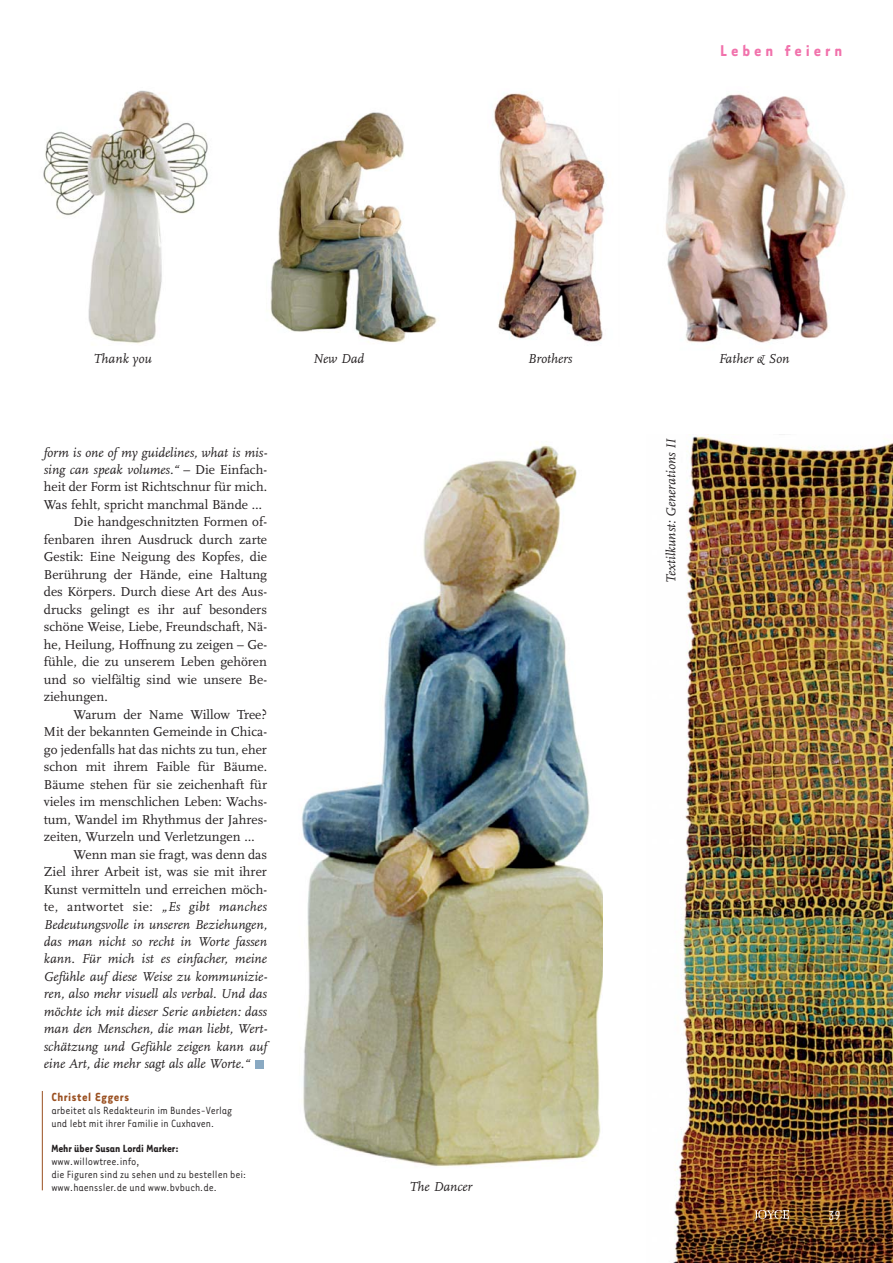
<style>
.page{position:relative;width:893px;height:1263px;background:#fff}
.page>*{position:absolute;margin:0;border:0;box-sizing:border-box;transform-origin:0 0}
.t1{font:700 18px "Tarzana Narrow";letter-spacing:.22em;color:#f172ac}
.t2{font:15px "Tarzana Narrow";color:#fff}
.t3{font:13.5px "Scala";color:#231f20}
.t4{font:italic 13.5px "Scala";color:#231f20}
.t5{font:13.5px "Scala";letter-spacing:.025em;color:#231f20}
.t6{font:700 13.5px "Tarzana Narrow";letter-spacing:.045em;color:#9a5021}
.t7{font:12px/12.8px "Tarzana Narrow";color:#231f20}
.t8{font:700 12px "Tarzana Narrow";color:#231f20}
.s1{font-style:normal}
.s2{font-style:italic}
</style>
<div class="page">
<img style="left:673px;top:436px;width:219px;height:827px">
<img style="left:754px;top:1210px;width:34px;height:11px">
<div style="left:255px;top:1060px;width:8px;height:8px;background:#89a9c2"></div>
<img style="left:43px;top:90px;width:165px;height:254px">
<img style="left:301px;top:442px;width:301px;height:725px">
<img style="left:665px;top:94px;width:181px;height:249px">
<hr style="left:42px;top:1091px;width:1px;height:99px;background:#9a5021">
<img style="left:270px;top:112px;width:167px;height:231px">
<img style="left:494px;top:93px;width:111px;height:249px">
<h1 class="t1" style="left:720px;top:45px;width:123px">Leben feiern</h1>
<p class="t4" style="left:93px;top:353px;width:60px">Thank you</p>
<p class="t4" style="left:313px;top:353px;width:52px">New Dad</p>
<p class="t4" style="left:527px;top:353px;width:46px">Brothers</p>
<p class="t4" style="left:718px;top:353px;width:72px">Father &amp; Son</p>
<p class="t4" style="left:44px;top:446px;width:225px">form is one of my guidelines, what is mis-</p>
<p class="t4" style="left:44px;top:464px;width:225px">sing can speak volumes.“ <span class="s1">– Die Einfach-</span></p>
<p class="t3" style="left:44px;top:482px;width:225px">heit der Form ist Richtschnur für mich.</p>
<p class="t3" style="left:44px;top:499px;width:219px">Was fehlt, spricht manchmal Bände …</p>
<p class="t3" style="left:74px;top:517px;width:195px">Die handgeschnitzten Formen of-</p>
<p class="t3" style="left:44px;top:534px;width:225px">fenbaren ihren Ausdruck durch zarte</p>
<p class="t3" style="left:44px;top:552px;width:225px">Gestik: Eine Neigung des Kopfes, die</p>
<p class="t3" style="left:44px;top:569px;width:225px">Berührung der Hände, eine Haltung</p>
<p class="t3" style="left:44px;top:587px;width:225px">des Körpers. Durch diese Art des Aus-</p>
<p class="t3" style="left:44px;top:604px;width:225px">drucks gelingt es ihr auf besonders</p>
<p class="t3" style="left:44px;top:622px;width:225px">schöne Weise, Liebe, Freundschaft, Nä-</p>
<p class="t3" style="left:44px;top:639px;width:225px">he, Heilung, Hoffnung zu zeigen – Ge-</p>
<p class="t3" style="left:44px;top:657px;width:225px">fühle, die zu unserem Leben gehören</p>
<p class="t3" style="left:44px;top:674px;width:225px">und so vielfältig sind wie unsere Be-</p>
<p class="t3" style="left:44px;top:692px;width:65px">ziehungen.</p>
<p class="t3" style="left:74px;top:709px;width:195px">Warum der Name Willow Tree?</p>
<p class="t3" style="left:44px;top:727px;width:225px">Mit der bekannten Gemeinde in Chica-</p>
<p class="t3" style="left:44px;top:744px;width:225px">go jedenfalls hat das nichts zu tun, eher</p>
<p class="t3" style="left:44px;top:762px;width:225px">schon mit ihrem Faible für Bäume.</p>
<p class="t3" style="left:44px;top:779px;width:225px">Bäume stehen für sie zeichenhaft für</p>
<p class="t3" style="left:44px;top:797px;width:225px">vieles im menschlichen Leben: Wachs-</p>
<p class="t3" style="left:44px;top:814px;width:225px">tum, Wandel im Rhythmus der Jahres-</p>
<p class="t3" style="left:44px;top:832px;width:212px">zeiten, Wurzeln und Verletzungen …</p>
<p class="t3" style="left:74px;top:849px;width:195px">Wenn man sie fragt, was denn das</p>
<p class="t3" style="left:44px;top:866px;width:225px">Ziel ihrer Arbeit ist, was sie mit ihrer</p>
<p class="t3" style="left:44px;top:884px;width:225px">Kunst vermitteln und erreichen möch-</p>
<p class="t5" style="left:44px;top:901px;width:225px">te, antwortet sie: <span class="s2">„Es gibt manches</span></p>
<p class="t4" style="left:44px;top:918px;width:225px">Bedeutungsvolle in unseren Beziehungen,</p>
<p class="t4" style="left:44px;top:936px;width:225px">das man nicht so recht in Worte fassen</p>
<p class="t4" style="left:44px;top:953px;width:225px">kann. Für mich ist es einfacher, meine</p>
<p class="t4" style="left:44px;top:971px;width:225px">Gefühle auf diese Weise zu kommunizie-</p>
<p class="t4" style="left:44px;top:988px;width:225px">ren, also mehr visuell als verbal. Und das</p>
<p class="t4" style="left:44px;top:1006px;width:225px">möchte ich mit dieser Serie anbieten: dass</p>
<p class="t4" style="left:44px;top:1023px;width:225px">man den Menschen, die man liebt, Wert-</p>
<p class="t4" style="left:44px;top:1041px;width:225px">schätzung und Gefühle zeigen kann auf</p>
<p class="t4" style="left:44px;top:1058px;width:207px">eine Art, die mehr sagt als alle Worte.“</p>
<p class="t6" style="left:51px;top:1093px;width:79px">Christel Eggers</p>
<p class="t7" style="left:51px;top:1103px;width:182px">arbeitet als Redakteurin im Bundes-Verlag und lebt mit ihrer Familie in Cuxhaven.</p>
<p class="t8" style="left:51px;top:1145px;width:129px">Mehr über Susan Lordi Marker:</p>
<p class="t7" style="left:51px;top:1154px;width:197px">www.willowtree.info,<br>die Figuren sind zu sehen und zu bestellen bei: www.haenssler.de und www.bvbuch.de.</p>
<p class="t4" style="left:409px;top:1181px;width:64px">The Dancer</p>
<p class="t4" style="left:665px;top:583px;width:146px;rotate:-90deg">Textilkunst: Generations II</p>
<p class="t2" style="left:828px;top:1206px;width:14px">39</p>
</div>
